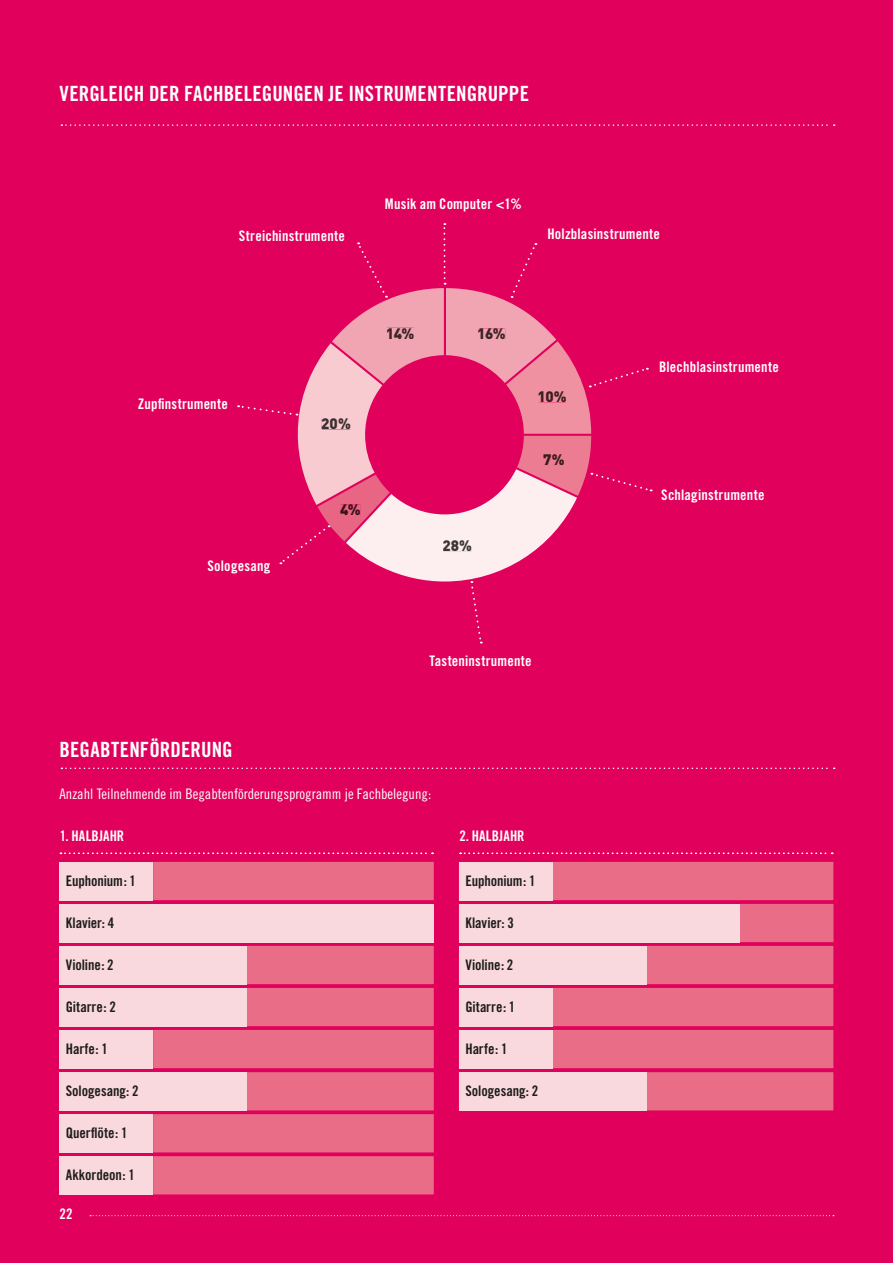
<style>
.page{position:relative;width:893px;height:1263px;background:#e1005b}
.page>*{position:absolute;margin:0;border:0;box-sizing:border-box;transform-origin:0 0}
.t1{font:21px "Trade Gothic Bold Cond Twenty";letter-spacing:.005em;color:#fff}
.t2{font:900 15px "DIN";color:#3b2527}
.t3{font:900 15px "DIN";color:#3b1f22}
.t4{font:900 15px "DIN";color:#3c3737}
.t5{font:900 15px "DIN";color:#3b2f2f}
.t6{font:900 15px "DIN";color:#3b191d}
.t7{font:900 15px "DIN";color:#3a1118}
.t8{font:14.55px "Trade Gothic Bold Cond Twenty";letter-spacing:.015em;color:#fff}
.t9{font:14.55px "Trade Gothic Bold Cond Twenty";letter-spacing:-.005em;color:#1d1d1b}
.t10{font:14.55px "Trade Gothic Cond Eighteen";color:#fff}
</style>
<div class="page">
<svg style="left:60px;top:124px;width:775px;height:2px"></svg>
<svg style="left:61px;top:767px;width:774px;height:2px"></svg>
<svg style="left:238px;top:223px;width:414px;height:420px"></svg>
<svg style="left:459px;top:862px;width:374px;height:248px;background:#e86283"></svg>
<svg style="left:60px;top:862px;width:374px;height:332px;background:#e86183"></svg>
<svg style="left:460px;top:852px;width:373px;height:2px"></svg>
<svg style="left:60px;top:852px;width:373px;height:2px"></svg>
<div style="left:459px;top:946px;width:187px;height:38px;background:#f9d8de"></div>
<div style="left:60px;top:946px;width:187px;height:38px;background:#f9d8de"></div>
<div style="left:60px;top:1156px;width:93px;height:38px;background:#f9d8de"></div>
<div style="left:459px;top:988px;width:94px;height:38px;background:#f9d8de"></div>
<div style="left:60px;top:988px;width:187px;height:38px;background:#f9d8de"></div>
<div style="left:459px;top:1030px;width:94px;height:38px;background:#f9d8de"></div>
<div style="left:60px;top:1030px;width:93px;height:38px;background:#f9d8de"></div>
<div style="left:459px;top:1072px;width:187px;height:38px;background:#f9d8de"></div>
<div style="left:60px;top:1072px;width:187px;height:38px;background:#f9d8de"></div>
<div style="left:60px;top:1114px;width:93px;height:38px;background:#f9d8de"></div>
<div style="left:459px;top:862px;width:94px;height:38px;background:#f9d8de"></div>
<div style="left:60px;top:862px;width:93px;height:38px;background:#f9d8de"></div>
<div style="left:459px;top:904px;width:281px;height:38px;background:#f9d8de"></div>
<div style="left:60px;top:904px;width:374px;height:38px;background:#f9d8de"></div>
<svg style="left:90px;top:1215px;width:744px;height:1px"></svg>
<div style="left:479px;top:329px;width:26px;height:11px;background:#f1a4b1"></div>
<div style="left:539px;top:391px;width:27px;height:11px;background:#ef91a1"></div>
<div style="left:544px;top:454px;width:20px;height:11px;background:#ec7c92"></div>
<div style="left:443px;top:540px;width:28px;height:11px;background:#fdeef0"></div>
<div style="left:341px;top:505px;width:19px;height:10px;background:#e86583"></div>
<div style="left:322px;top:418px;width:28px;height:11px;background:#f8cbd1"></div>
<div style="left:387px;top:328px;width:27px;height:11px;background:#f1a4b1"></div>
<h1 class="t1" style="left:60px;top:81px;width:471px">VERGLEICH DER FACHBELEGUNGEN JE INSTRUMENTENGRUPPE</h1>
<p class="t8" style="left:239px;top:227px;width:108px">Streichinstrumente</p>
<p class="t8" style="left:385px;top:195px;width:138px">Musik am Computer &lt;1%</p>
<p class="t8" style="left:547px;top:225px;width:114px">Holzblasinstrumente</p>
<p class="t8" style="left:138px;top:395px;width:92px">Zupfinstrumente</p>
<p class="t8" style="left:207px;top:557px;width:64px">Sologesang</p>
<p class="t2" style="left:386px;top:323px;width:30px">14%</p>
<p class="t2" style="left:477px;top:324px;width:30px">16%</p>
<p class="t5" style="left:321px;top:414px;width:31px">20%</p>
<p class="t7" style="left:340px;top:500px;width:22px">4%</p>
<p class="t4" style="left:442px;top:536px;width:31px">28%</p>
<p class="t3" style="left:537px;top:387px;width:31px">10%</p>
<p class="t6" style="left:543px;top:449px;width:23px">7%</p>
<p class="t8" style="left:429px;top:652px;width:104px">Tasteninstrumente</p>
<p class="t8" style="left:659px;top:357px;width:121px">Blechblasinstrumente</p>
<p class="t8" style="left:661px;top:486px;width:105px">Schlaginstrumente</p>
<h1 class="t1" style="left:60px;top:737px;width:175px">BEGABTENFÖRDERUNG</h1>
<p class="t10" style="left:60px;top:785px;width:373px">Anzahl Teilnehmende im Begabtenförderungsprogramm je Fachbelegung:</p>
<p class="t8" style="left:60px;top:827px;width:66px">1. HALBJAHR</p>
<p class="t9" style="left:66px;top:872px;width:72px">Euphonium: 1</p>
<p class="t9" style="left:66px;top:914px;width:50px">Klavier: 4</p>
<p class="t9" style="left:66px;top:956px;width:49px">Violine: 2</p>
<p class="t9" style="left:66px;top:998px;width:52px">Gitarre: 2</p>
<p class="t9" style="left:66px;top:1040px;width:44px">Harfe: 1</p>
<p class="t9" style="left:66px;top:1082px;width:74px">Sologesang: 2</p>
<p class="t9" style="left:66px;top:1124px;width:63px">Querflöte: 1</p>
<p class="t9" style="left:66px;top:1166px;width:71px">Akkordeon: 1</p>
<p class="t8" style="left:60px;top:1205px;width:15px">22</p>
<p class="t8" style="left:459px;top:827px;width:67px">2. HALBJAHR</p>
<p class="t9" style="left:465px;top:872px;width:72px">Euphonium: 1</p>
<p class="t9" style="left:465px;top:914px;width:50px">Klavier: 3</p>
<p class="t9" style="left:465px;top:956px;width:49px">Violine: 2</p>
<p class="t9" style="left:465px;top:998px;width:52px">Gitarre: 1</p>
<p class="t9" style="left:465px;top:1040px;width:44px">Harfe: 1</p>
<p class="t9" style="left:465px;top:1082px;width:74px">Sologesang: 2</p>
</div>
